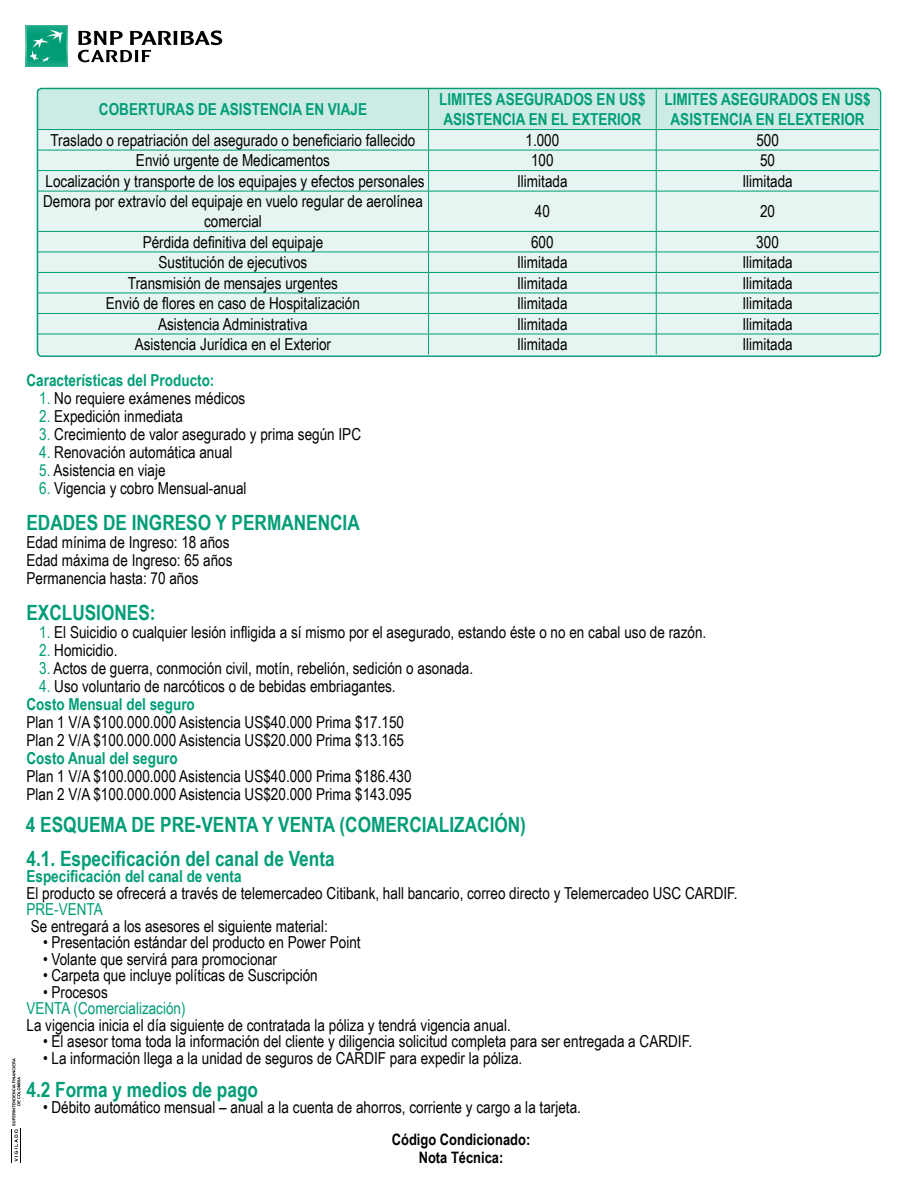
<style>
.page{position:relative;width:918px;height:1188px;background:#fff}
.page>*{position:absolute;margin:0;border:0;box-sizing:border-box;transform-origin:0 0}
.t1{font:700 21px "Arial Narrow";color:#009d77}
.t2{font:16.5px/18px "Arial Narrow";color:#000}
.t3{font:700 16.5px/19.8px "Arial Narrow";color:#009d77}
.t4{font:16.5px "Arial Narrow";color:#009d77}
.t5{font:700 15.75px/18px "Arial Narrow";color:#000;text-align:center}
.s1{color:#009d77}
.s2{font-weight:700;color:#009d77}
</style>
<div class="page">
<svg style="left:26px;top:25px;width:42px;height:42px"></svg>
<svg style="left:27px;top:26px;width:40px;height:40px;background:#1da886"></svg>
<svg style="left:78px;top:30px;width:144px;height:32px"></svg>
<hr style="left:20px;top:1128px;width:1px;height:34px;background:#000">
<hr style="left:11px;top:1129px;width:1px;height:33px;background:#000">
<svg style="left:12px;top:1058px;width:8px;height:104px"></svg>
<div style="left:40px;top:192px;width:838px;height:162px;background:#e6f5f1"></div>
<svg style="left:37px;top:89px;width:841px;height:102px;background:#d4eee7"></svg>
<hr style="left:37px;top:191px;width:392px;height:1px;background:#009d77">
<hr style="left:429px;top:191px;width:227px;height:1px;background:#009d77">
<hr style="left:428px;top:191px;width:1px;height:40px;background:#009d77">
<hr style="left:656px;top:191px;width:223px;height:1px;background:#009d77">
<hr style="left:656px;top:191px;width:1px;height:40px;background:#009d77">
<hr style="left:37px;top:231px;width:392px;height:1px;background:#009d77">
<hr style="left:429px;top:231px;width:227px;height:1px;background:#009d77">
<hr style="left:656px;top:231px;width:223px;height:1px;background:#009d77">
<hr style="left:37px;top:252px;width:392px;height:1px;background:#009d77">
<hr style="left:429px;top:252px;width:227px;height:1px;background:#009d77">
<hr style="left:656px;top:252px;width:223px;height:1px;background:#009d77">
<hr style="left:37px;top:272px;width:392px;height:1px;background:#009d77">
<hr style="left:429px;top:272px;width:227px;height:1px;background:#009d77">
<hr style="left:656px;top:272px;width:223px;height:1px;background:#009d77">
<hr style="left:37px;top:293px;width:392px;height:1px;background:#009d77">
<hr style="left:429px;top:293px;width:227px;height:1px;background:#009d77">
<hr style="left:656px;top:293px;width:223px;height:1px;background:#009d77">
<hr style="left:37px;top:313px;width:392px;height:1px;background:#009d77">
<hr style="left:429px;top:313px;width:227px;height:1px;background:#009d77">
<hr style="left:656px;top:313px;width:223px;height:1px;background:#009d77">
<hr style="left:37px;top:334px;width:392px;height:1px;background:#009d77">
<hr style="left:429px;top:334px;width:227px;height:1px;background:#009d77">
<svg style="left:428px;top:232px;width:1px;height:122px"></svg>
<hr style="left:656px;top:334px;width:223px;height:1px;background:#009d77">
<svg style="left:656px;top:232px;width:1px;height:122px"></svg>
<div style="left:37px;top:88px;width:844px;height:269px;border:2px solid #009d77;border-radius:4px"></div>
<p class="t3" style="left:99px;top:99px;width:270px">COBERTURAS DE ASISTENCIA EN VIAJE</p>
<p class="t3" style="left:439px;top:89px;width:208px">LIMITES ASEGURADOS EN US$<br>ASISTENCIA EN EL EXTERIOR</p>
<p class="t3" style="left:665px;top:89px;width:208px;text-align:center">LIMITES ASEGURADOS EN US$<br>ASISTENCIA EN ELEXTERIOR</p>
<p class="t2" style="left:50px;top:130px;width:367px">Traslado o repatriación del asegurado o beneficiario fallecido</p>
<p class="t2" style="left:525px;top:130px;width:35px">1.000</p>
<p class="t2" style="left:756px;top:130px;width:24px">500</p>
<p class="t2" style="left:136px;top:151px;width:196px">Envió urgente de Medicamentos</p>
<p class="t2" style="left:531px;top:151px;width:24px">100</p>
<p class="t2" style="left:760px;top:151px;width:17px">50</p>
<p class="t2" style="left:46px;top:171px;width:381px">Localización y transporte de los equipajes y efectos personales</p>
<p class="t2" style="left:517px;top:171px;width:52px">Ilimitada</p>
<p class="t2" style="left:742px;top:171px;width:52px">Ilimitada</p>
<p class="t2" style="left:43px;top:191px;width:381px;line-height:19.8px;text-align:center">Demora por extravío del equipaje en vuelo regular de aerolínea comercial</p>
<p class="t2" style="left:535px;top:202px;width:17px">40</p>
<p class="t2" style="left:760px;top:202px;width:17px">20</p>
<p class="t2" style="left:143px;top:232px;width:182px">Pérdida definitiva del equipaje</p>
<p class="t2" style="left:531px;top:232px;width:24px">600</p>
<p class="t2" style="left:756px;top:232px;width:24px">300</p>
<p class="t2" style="left:159px;top:253px;width:150px">Sustitución de ejecutivos</p>
<p class="t2" style="left:517px;top:253px;width:52px">Ilimitada</p>
<p class="t2" style="left:742px;top:253px;width:52px">Ilimitada</p>
<p class="t2" style="left:128px;top:273px;width:212px">Transmisión de mensajes urgentes</p>
<p class="t2" style="left:517px;top:273px;width:52px">Ilimitada</p>
<p class="t2" style="left:742px;top:273px;width:52px">Ilimitada</p>
<p class="t2" style="left:106px;top:294px;width:256px">Envió de flores en caso de Hospitalización</p>
<p class="t2" style="left:517px;top:294px;width:52px">Ilimitada</p>
<p class="t2" style="left:742px;top:294px;width:52px">Ilimitada</p>
<p class="t2" style="left:158px;top:314px;width:151px">Asistencia Administrativa</p>
<p class="t2" style="left:517px;top:314px;width:52px">Ilimitada</p>
<p class="t2" style="left:742px;top:314px;width:52px">Ilimitada</p>
<p class="t2" style="left:135px;top:335px;width:198px">Asistencia Jurídica en el Exterior</p>
<p class="t2" style="left:517px;top:335px;width:52px">Ilimitada</p>
<p class="t2" style="left:742px;top:335px;width:52px">Ilimitada</p>
<p class="t3" style="left:26px;top:370px;width:189px">Características del Producto:</p>
<p class="t2" style="left:39px;top:389px;width:208px"><span class="s1">1.</span> No requiere exámenes médicos</p>
<p class="t2" style="left:39px;top:407px;width:145px"><span class="s1">2.</span> Expedición inmediata</p>
<p class="t2" style="left:39px;top:425px;width:323px"><span class="s1">3.</span> Crecimiento de valor asegurado y prima según IPC</p>
<p class="t2" style="left:39px;top:443px;width:195px"><span class="s1">4.</span> Renovación automática anual</p>
<p class="t2" style="left:39px;top:461px;width:128px"><span class="s1">5.</span> Asistencia en viaje</p>
<p class="t2" style="left:39px;top:479px;width:209px"><span class="s1">6.</span> Vigencia y cobro Mensual-anual</p>
<p class="t1" style="left:26px;top:507px;width:335px">EDADES DE INGRESO Y PERMANENCIA</p>
<p class="t2" style="left:26px;top:533px;width:208px">Edad mínima de Ingreso: 18 años<br>Edad máxima de Ingreso: 65 años<br>Permanencia hasta: 70 años</p>
<p class="t1" style="left:26px;top:597px;width:131px">EXCLUSIONES:</p>
<p class="t2" style="left:39px;top:623px;width:669px"><span class="s1">1.</span> El Suicidio o cualquier lesión infligida a sí mismo por el asegurado, estando éste o no en cabal uso de razón.</p>
<p class="t2" style="left:39px;top:641px;width:80px"><span class="s1">2.</span> Homicidio.</p>
<p class="t2" style="left:39px;top:659px;width:435px"><span class="s1">3.</span> Actos de guerra, conmoción civil, motín, rebelión, sedición o asonada.</p>
<p class="t2" style="left:26px;top:677px;width:371px;text-indent:13px"><span class="s1">4.</span> Uso voluntario de narcóticos o de bebidas embriagantes.<br><span class="s2">Costo Mensual del seguro</span></p>
<p class="t2" style="left:26px;top:713px;width:379px">Plan 1 V/A $100.000.000 Asistencia US$40.000 Prima $17.150<br>Plan 2 V/A $100.000.000 Asistencia US$20.000 Prima $13.165</p>
<p class="t3" style="left:26px;top:748px;width:153px">Costo Anual del seguro</p>
<p class="t2" style="left:26px;top:767px;width:387px">Plan 1 V/A $100.000.000 Asistencia US$40.000 Prima $186.430<br>Plan 2 V/A $100.000.000 Asistencia US$20.000 Prima $143.095</p>
<p class="t1" style="left:26px;top:809px;width:502px">4 ESQUEMA DE PRE-VENTA Y VENTA (COMERCIALIZACIÓN)</p>
<p class="t1" style="left:26px;top:843px;width:310px">4.1. Especificación del canal de Venta</p>
<p class="t3" style="left:26px;top:866px;width:217px">Especificación del canal de venta</p>
<p class="t2" style="left:26px;top:883px;width:713px">El producto se ofrecerá a través de telemercadeo Citibank, hall bancario, correo directo y Telemercadeo USC CARDIF.</p>
<p class="t4" style="left:26px;top:897px;width:78px">PRE-VENTA</p>
<p class="t2" style="left:31px;top:916px;width:299px">Se entregará a los asesores el siguiente material:</p>
<p class="t2" style="left:43px;top:933px;width:319px">• Presentación estándar del producto en Power Point</p>
<p class="t2" style="left:43px;top:949px;width:236px">• Volante que servirá para promocionar</p>
<p class="t2" style="left:43px;top:966px;width:276px">• Carpeta que incluye políticas de Suscripción</p>
<p class="t2" style="left:43px;top:982px;width:66px">• Procesos</p>
<p class="t4" style="left:26px;top:996px;width:161px">VENTA (Comercialización)</p>
<p class="t2" style="left:26px;top:1015px;width:486px">La vigencia inicia el día siguiente de contratada la póliza y tendrá vigencia anual.</p>
<p class="t2" style="left:43px;top:1032px;width:651px">• El asesor toma toda la información del cliente y diligencia solicitud completa para ser entregada a CARDIF.</p>
<p class="t2" style="left:43px;top:1048px;width:481px">• La información llega a la unidad de seguros de CARDIF para expedir la póliza.</p>
<p class="t1" style="left:26px;top:1074px;width:233px">4.2 Forma y medios de pago</p>
<p class="t2" style="left:43px;top:1098px;width:539px">• Débito automático mensual – anual a la cuenta de ahorros, corriente y cargo a la tarjeta.</p>
<p class="t5" style="left:392px;top:1130px;width:140px">Código Condicionado:<br>Nota Técnica:</p>
</div>
